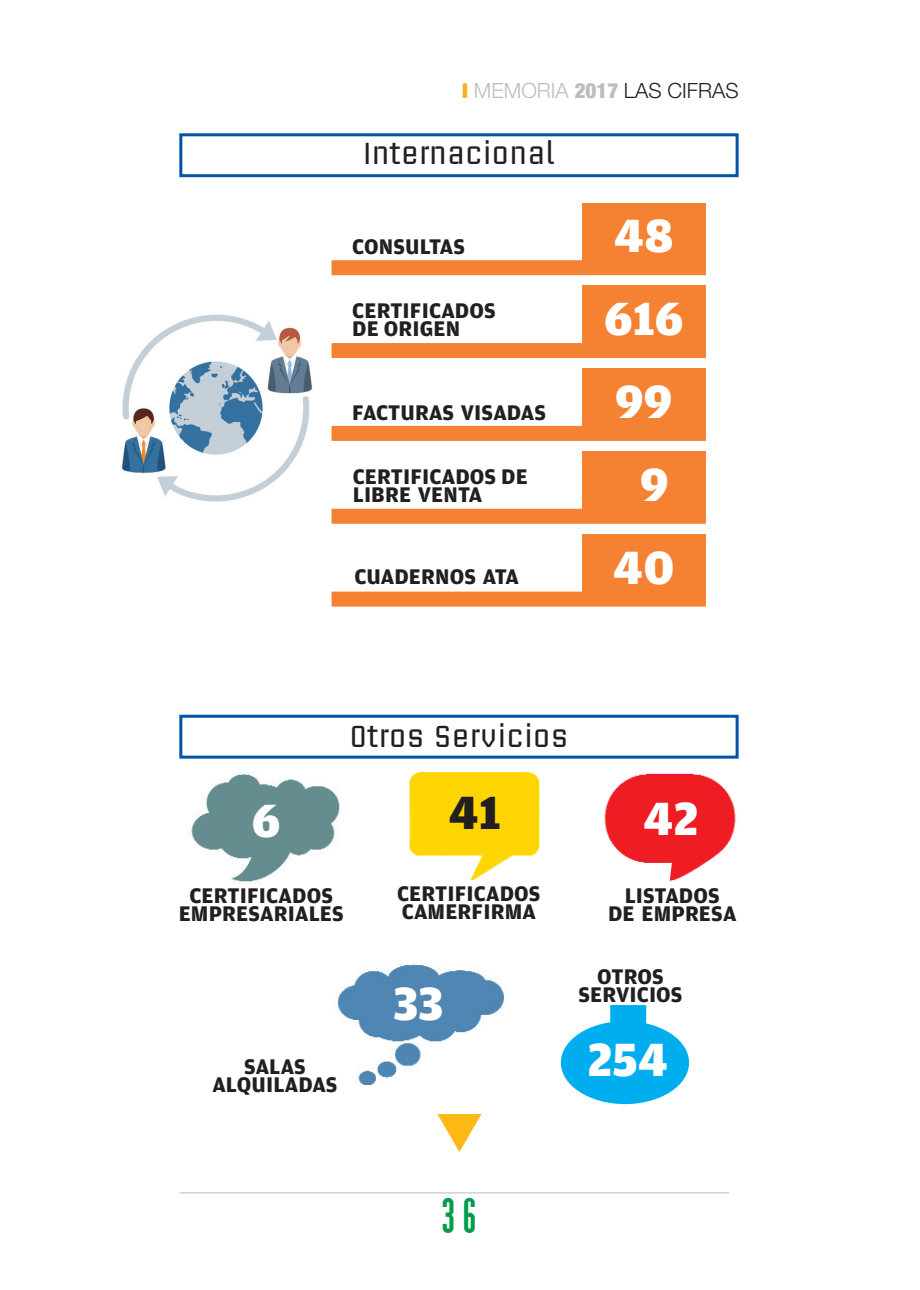
<style>
.page{position:relative;width:920px;height:1290px;background:#fff}
.page>*{position:absolute;margin:0;border:0;box-sizing:border-box;transform-origin:0 0}
.t1{font:900 49.5px "Amplitude";letter-spacing:.005em;color:#fff}
.t2{font:900 49.5px "Amplitude";color:#231f20}
.t3{font:30px "Briem Akademi MM.360.wt.400.wd";letter-spacing:.005em;color:#231f20}
.t4{font:700 22.5px/18px "Amplitude";letter-spacing:.005em;color:#231f20;text-align:center}
.t5{font:300 21px "Helvetica Neue";color:#231f20}
.s1{color:#fbb017}
.s2{color:#bcbdc0}
.s3{font-family:"Helvetica Neue LT Std";font-weight:900;font-stretch:condensed;color:#bcbdc0}
</style>
<div class="page">
<hr style="left:179px;top:1192px;width:550px;height:1px;background:#d1d2d4">
<img style="left:121px;top:314px;width:211px;height:210px">
<div style="left:582px;top:286px;width:124px;height:69px;background:#f48232"></div>
<div style="left:332px;top:343px;width:374px;height:15px;background:#f48232"></div>
<div style="left:582px;top:368px;width:124px;height:70px;background:#f48232"></div>
<div style="left:332px;top:426px;width:374px;height:15px;background:#f48232"></div>
<div style="left:582px;top:203px;width:124px;height:69px;background:#f48232"></div>
<div style="left:332px;top:260px;width:374px;height:15px;background:#f48232"></div>
<div style="left:582px;top:451px;width:124px;height:70px;background:#f48232"></div>
<div style="left:332px;top:509px;width:374px;height:15px;background:#f48232"></div>
<div style="left:582px;top:534px;width:124px;height:70px;background:#f48232"></div>
<div style="left:332px;top:592px;width:374px;height:15px;background:#f48232"></div>
<div style="left:179px;top:133px;width:560px;height:44px;border:3px solid #0154a6"></div>
<div style="left:179px;top:715px;width:560px;height:44px;border:3px solid #0154a6"></div>
<img style="left:191px;top:772px;width:149px;height:110px">
<img style="left:409px;top:772px;width:131px;height:108px">
<img style="left:337px;top:964px;width:167px;height:120px">
<img style="left:604px;top:773px;width:132px;height:109px">
<div style="left:561px;top:1021px;width:128px;height:83px;background:#00aeef;border-radius:50%"></div>
<div style="left:610px;top:1005px;width:36px;height:27px;background:#00aeef"></div>
<p class="t5" style="left:462px;top:78px;width:278px"><span class="s1">❙</span> <span class="s2">MEMORIA</span> <span class="s3">2017</span> LAS CIFRAS</p>
<h2 class="t3" style="left:363px;top:140px;width:193px">Internacional</h2>
<p class="t4" style="left:352px;top:237px;width:114px">CONSULTAS</p>
<h1 class="t1" style="left:614px;top:206px;width:60px">48</h1>
<p class="t4" style="left:352px;top:301px;width:145px;text-align:left">CERTIFICADOS<br>DE ORIGEN</p>
<h1 class="t1" style="left:604px;top:289px;width:81px">616</h1>
<p class="t4" style="left:352px;top:403px;width:195px">FACTURAS VISADAS</p>
<p class="t4" style="left:353px;top:467px;width:177px;text-align:left">CERTIFICADOS DE<br>LIBRE VENTA</p>
<p class="t4" style="left:354px;top:567px;width:166px">CUADERNOS ATA</p>
<h1 class="t1" style="left:615px;top:372px;width:59px">99</h1>
<h1 class="t1" style="left:640px;top:455px;width:30px">9</h1>
<h1 class="t1" style="left:614px;top:538px;width:62px">40</h1>
<h2 class="t3" style="left:349px;top:723px;width:221px">Otros Servicios</h2>
<h1 class="t1" style="left:252px;top:791px;width:30px">6</h1>
<p class="t4" style="left:179px;top:886px;width:167px">CERTIFICADOS<br>EMPRESARIALES</p>
<p class="t4" style="left:212px;top:1057px;width:127px">SALAS<br>ALQUILADAS</p>
<h1 class="t2" style="left:449px;top:783px;width:53px">41</h1>
<p class="t4" style="left:397px;top:884px;width:145px;text-align:left">CERTIFICADOS<br>CAMERFIRMA</p>
<h1 class="t1" style="left:394px;top:973px;width:51px">33</h1>
<h1 class="t1" style="left:644px;top:789px;width:56px">42</h1>
<p class="t4" style="left:608px;top:886px;width:130px">LISTADOS<br>DE EMPRESA</p>
<p class="t4" style="left:578px;top:967px;width:106px">OTROS<br>SERVICIOS</p>
<h1 class="t1" style="left:588px;top:1030px;width:82px">254</h1>
</div>
